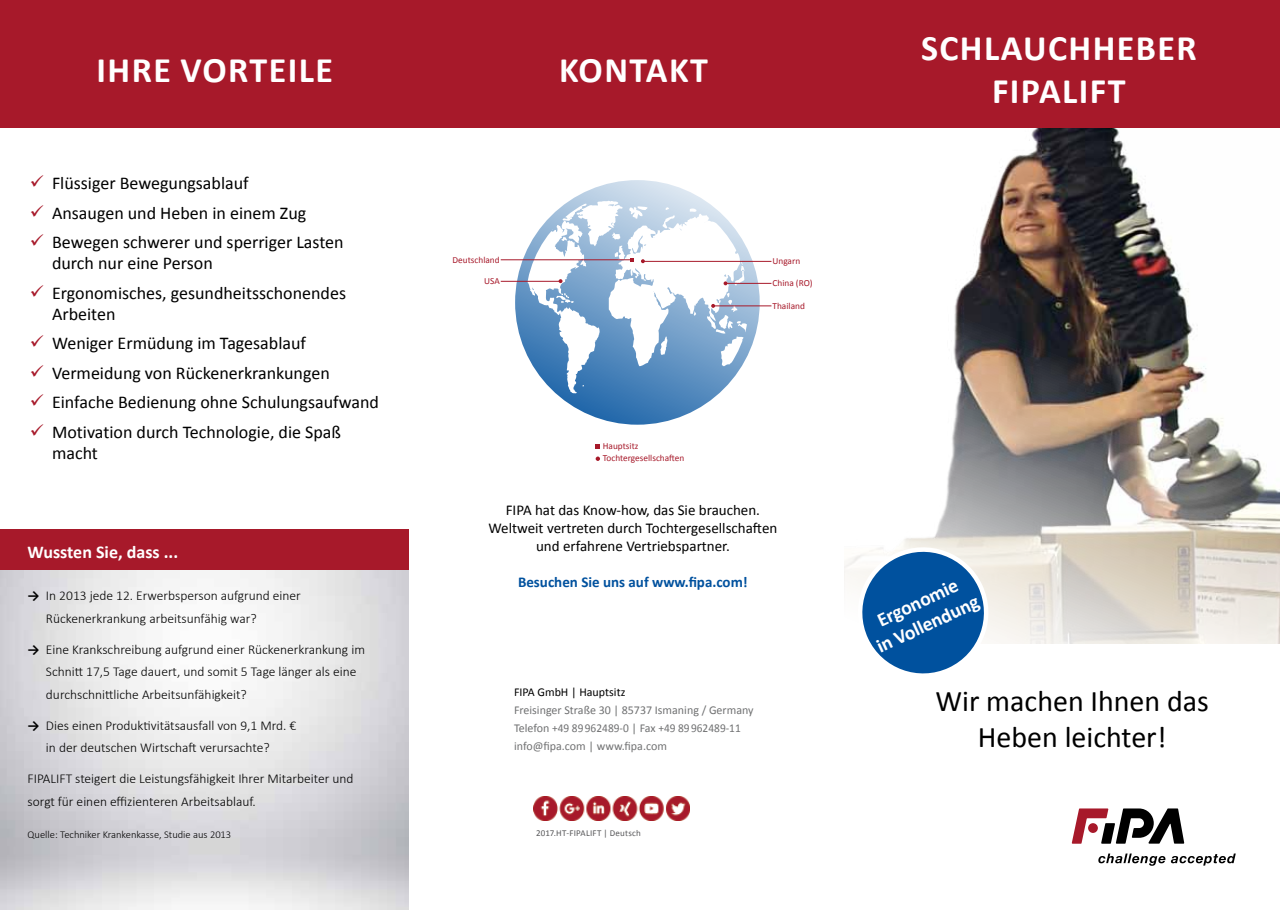
<style>
.page{position:relative;width:1280px;height:910px;background:#fff}
.page>*{position:absolute;margin:0;border:0;box-sizing:border-box;transform-origin:0 0}
.t1{font:700 36px/43.2px "Calibri";letter-spacing:.04em;color:#fff;text-align:center}
.t2{font:30px/36px "Calibri";color:#000;text-align:center}
.t3{font:700 19.8px/23.7px "Calibri";color:#fff;text-align:center}
.t4{font:18px/21px "Calibri";color:#000}
.t5{font:700 18px "Calibri";color:#fff}
.t6{font:15px/18px "Calibri";color:#000;text-align:center}
.t7{font:700 15px "Calibri";color:#00519e}
.t8{font:300 13.5px/22.5px "Calibri";color:#000}
.t9{font:12px/18px "Calibri";color:#707172}
.t10{font:12px "Calibri";color:#000}
.t11{font:300 10.5px "Calibri";color:#000}
.t12{font:9.3px "Calibri";color:#a7192a}
.t13{font:9px "Calibri";letter-spacing:.025em;color:#58585a}
.s1{color:#a7192a}
.s2{font-weight:700}
</style>
<div class="page">
<img style="left:845px;top:128px;width:435px;height:515px">
<div style="left:0;top:0;width:1280px;height:128px;background:#a7192a"></div>
<svg style="left:1098px;top:853px;width:138px;height:13px"></svg>
<svg style="left:1072px;top:808px;width:112px;height:36px"></svg>
<img style="left:534px;top:797px;width:155px;height:23px">
<svg style="left:515px;top:180px;width:245px;height:245px"></svg>
<svg style="left:520px;top:185px;width:234px;height:234px"></svg>
<svg style="left:608px;top:204px;width:6px;height:2px"></svg>
<svg style="left:544px;top:221px;width:10px;height:12px"></svg>
<svg style="left:532px;top:287px;width:3px;height:5px"></svg>
<svg style="left:723px;top:274px;width:4px;height:11px"></svg>
<svg style="left:711px;top:298px;width:8px;height:10px"></svg>
<hr style="left:501px;top:259px;width:132px;height:1px;background:#a7192a">
<hr style="left:714px;top:305px;width:57px;height:1px;background:#a7192a">
<hr style="left:726px;top:283px;width:45px;height:1px;background:#a7192a">
<hr style="left:643px;top:261px;width:128px;height:1px;background:#a7192a">
<hr style="left:501px;top:281px;width:60px;height:1px;background:#a7192a">
<svg style="left:596px;top:457px;width:4px;height:4px"></svg>
<svg style="left:630px;top:228px;width:26px;height:35px"></svg>
<svg style="left:596px;top:444px;width:4px;height:5px"></svg>
<svg style="left:851px;top:541px;width:144px;height:133px"></svg>
<div style="left:0;top:529px;width:409px;height:41px;background:#a7192a"></div>
<h1 class="t1" style="left:97px;top:48px;width:238px">Ihre Vorteile</h1>
<h1 class="t1" style="left:559px;top:48px;width:150px">Kontakt</h1>
<h3 class="t4" style="left:30px;top:173px;width:220px"><span class="s1">✓</span> Flüssiger Bewegungsablauf</h3>
<h3 class="t4" style="left:30px;top:202px;width:278px"><span class="s1">✓</span> Ansaugen und Heben in einem Zug</h3>
<h3 class="t4" style="left:52px;top:232px;width:293px;text-indent:-22px"><span class="s1">✓</span> Bewegen schwerer und sperriger Lasten durch nur eine Person</h3>
<h3 class="t4" style="left:52px;top:282px;width:295px;text-indent:-22px"><span class="s1">✓</span> Ergonomisches, gesundheitsschonendes<br>Arbeiten</h3>
<h3 class="t4" style="left:30px;top:333px;width:278px"><span class="s1">✓</span> Weniger Ermüdung im Tagesablauf</h3>
<h3 class="t4" style="left:30px;top:362px;width:302px"><span class="s1">✓</span> Vermeidung von Rückenerkrankungen</h3>
<h3 class="t4" style="left:30px;top:392px;width:351px"><span class="s1">✓</span> Einfache Bedienung ohne Schulungsaufwand</h3>
<h3 class="t4" style="left:52px;top:421px;width:290px;text-indent:-22px"><span class="s1">✓</span> Motivation durch Technologie, die Spaß macht</h3>
<p class="t12" style="left:453px;top:254px;width:49px">Deutschland</p>
<p class="t12" style="left:484px;top:275px;width:17px">USA</p>
<p class="t12" style="left:603px;top:440px;width:37px">Hauptsitz</p>
<p class="t12" style="left:603px;top:452px;width:83px">Tochtergesellschaften</p>
<p class="t12" style="left:772px;top:255px;width:29px">Ungarn</p>
<p class="t12" style="left:772px;top:277px;width:42px">China (RO)</p>
<p class="t12" style="left:772px;top:300px;width:34px">Thailand</p>
<h1 class="t1" style="left:921px;top:26px;width:277px">Schlauchheber<br>FIPALIFT</h1>
<h3 class="t5" style="left:28px;top:540px;width:152px">Wussten Sie, dass ...</h3>
<p class="t8" style="left:46px;top:584px;width:256px;text-indent:-18px"><span class="s2">→</span> In 2013 jede 12. Erwerbsperson aufgrund einer<br>Rückenerkrankung arbeitsunfähig war?</p>
<p class="t8" style="left:46px;top:638px;width:321px;text-indent:-18px"><span class="s2">→</span> Eine Krankschreibung aufgrund einer Rückenerkrankung im<br>Schnitt 17,5 Tage dauert, und somit 5 Tage länger als eine durchschnittliche Arbeitsunfähigkeit?</p>
<p class="t8" style="left:46px;top:714px;width:252px;text-indent:-18px"><span class="s2">→</span> Dies einen Produktivitätsausfall von 9,1 Mrd. € in der deutschen Wirtschaft verursachte?</p>
<p class="t8" style="left:28px;top:767px;width:327px">FIPALIFT steigert die Leistungsfähigkeit Ihrer Mitarbeiter und sorgt für einen effizienteren Arbeitsablauf.</p>
<p class="t11" style="left:28px;top:828px;width:205px">Quelle: Techniker Krankenkasse, Studie aus 2013</p>
<p class="t6" style="left:488px;top:501px;width:290px">FIPA hat das Know-how, das Sie brauchen.<br>Weltweit vertreten durch Tochtergesellschaften und erfahrene Vertriebspartner.</p>
<p class="t7" style="left:518px;top:572px;width:231px">Besuchen Sie uns auf www.fipa.com!</p>
<h3 class="t3" style="left:862px;top:615px;width:112px;rotate:-25deg">Ergonomie<br>in Vollendung</h3>
<p class="t10" style="left:514px;top:684px;width:113px">FIPA GmbH | Hauptsitz</p>
<p class="t9" style="left:514px;top:701px;width:241px">Freisinger Straße 30 | 85737 Ismaning / Germany<br>Telefon +49 89962489-0 | Fax +49 89962489-11 info@fipa.com | www.fipa.com</p>
<p class="t13" style="left:536px;top:827px;width:106px">2017.HT-FIPALIFT | Deutsch</p>
<h2 class="t2" style="left:935px;top:683px;width:275px">Wir machen Ihnen das<br>Heben leichter!</h2>
</div>
